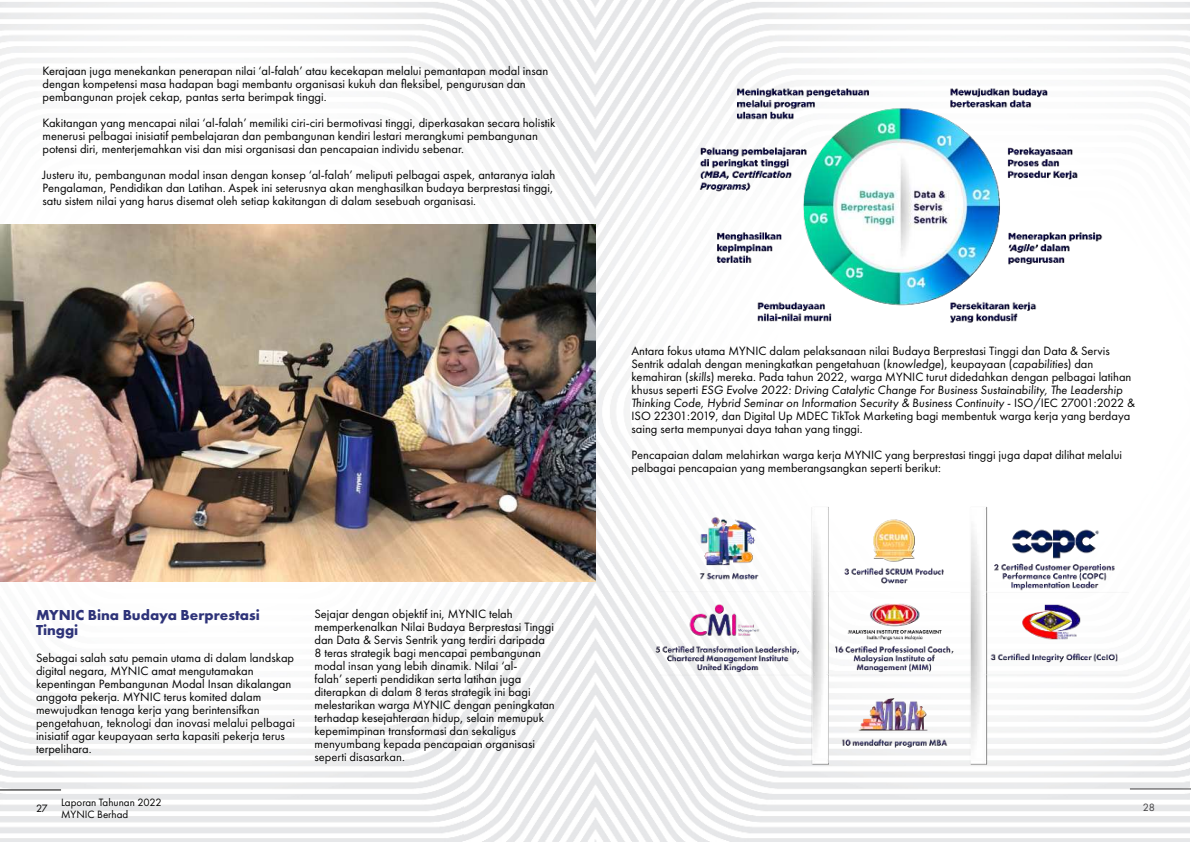
<style>
.page{position:relative;width:1191px;height:842px;background:#fff}
.page>*{position:absolute;margin:0;border:0;box-sizing:border-box;transform-origin:0 0}
.t1{font:700 15px/15px "Futura PT";color:#2e3379}
.t2{font:12.5px/13px "Futura PT";color:#000}
.t3{font:11px/12px "Futura PT";color:#000}
.t4{font:11px "Futura PT";color:#414042}
</style>
<div class="page">
<img style="left:0;top:0;width:1189px;height:841px">
<img style="left:0;top:224px;width:595px;height:357px">
<img style="left:631px;top:499px;width:524px;height:284px">
<img style="left:643px;top:57px;width:497px;height:279px">
<hr style="left:1130px;top:788px;width:61px;height:1px;background:#414042">
<hr style="left:0;top:789px;width:61px;height:1px;background:#000">
<p class="t2" style="left:42px;top:65px;width:507px">Kerajaan juga menekankan penerapan nilai ‘al-falah’ atau kecekapan melalui pemantapan modal insan dengan kompetensi masa hadapan bagi membantu organisasi kukuh dan fleksibel, pengurusan dan pembangunan projek cekap, pantas serta berimpak tinggi.</p>
<p class="t2" style="left:42px;top:117px;width:514px">Kakitangan yang mencapai nilai ‘al-falah’ memiliki ciri-ciri bermotivasi tinggi, diperkasakan secara holistik menerusi pelbagai inisiatif pembelajaran dan pembangunan kendiri lestari merangkumi pembangunan potensi diri, menterjemahkan visi dan misi organisasi dan pencapaian individu sebenar.</p>
<p class="t2" style="left:42px;top:169px;width:514px">Justeru itu, pembangunan modal insan dengan konsep ‘al-falah’ meliputi pelbagai aspek, antaranya ialah<br>Pengalaman, Pendidikan dan Latihan. Aspek ini seterusnya akan menghasilkan budaya berprestasi tinggi, satu sistem nilai yang harus disemat oleh setiap kakitangan di dalam sesebuah organisasi.</p>
<p class="t1" style="left:36px;top:608px;width:225px">MYNIC Bina Budaya Berprestasi<br>Tinggi</p>
<p class="t2" style="left:36px;top:653px;width:260px">Sebagai salah satu pemain utama di dalam landskap digital negara, MYNIC amat mengutamakan kepentingan Pembangunan Modal Insan dikalangan anggota pekerja. MYNIC terus komited dalam mewujudkan tenaga kerja yang berintensifkan pengetahuan, teknologi dan inovasi melalui pelbagai inisiatif agar keupayaan serta kapasiti pekerja terus terpelihara.</p>
<p class="t3" style="left:36px;top:803px;width:13px">27</p>
<p class="t3" style="left:61px;top:797px;width:102px">Laporan Tahunan 2022<br>MYNIC Berhad</p>
<p class="t2" style="left:314px;top:608px;width:242px">Sejajar dengan objektif ini, MYNIC telah memperkenalkan Nilai Budaya Berprestasi Tinggi dan Data &amp; Servis Sentrik yang terdiri daripada 8 teras strategik bagi mencapai pembangunan modal insan yang lebih dinamik. Nilai ‘al-<br>falah’ seperti pendidikan serta latihan juga diterapkan di dalam 8 teras strategik ini bagi melestarikan warga MYNIC dengan peningkatan terhadap kesejahteraan hidup, selain memupuk kepemimpinan transformasi dan sekaligus menyumbang kepada pencapaian organisasi seperti disasarkan.</p>
<p class="t2" style="left:631px;top:345px;width:505px">Antara fokus utama MYNIC dalam pelaksanaan nilai Budaya Berprestasi Tinggi dan Data &amp; Servis Sentrik adalah dengan meningkatkan pengetahuan (knowledge), keupayaan (capabilities) dan kemahiran (skills) mereka. Pada tahun 2022, warga MYNIC turut didedahkan dengan pelbagai latihan khusus seperti ESG Evolve 2022: Driving Catalytic Change For Business Sustainability, The Leadership Thinking Code, Hybrid Seminar on Information Security &amp; Business Continuity - ISO/IEC 27001:2022 &amp; ISO 22301:2019, dan Digital Up MDEC TikTok Marketing bagi membentuk warga kerja yang berdaya saing serta mempunyai daya tahan yang tinggi.</p>
<p class="t2" style="left:631px;top:449px;width:492px">Pencapaian dalam melahirkan warga kerja MYNIC yang berprestasi tinggi juga dapat dilihat melalui pelbagai pencapaian yang memberangsangkan seperti berikut:</p>
<p class="t4" style="left:1142px;top:803px;width:14px">28</p>
</div>
